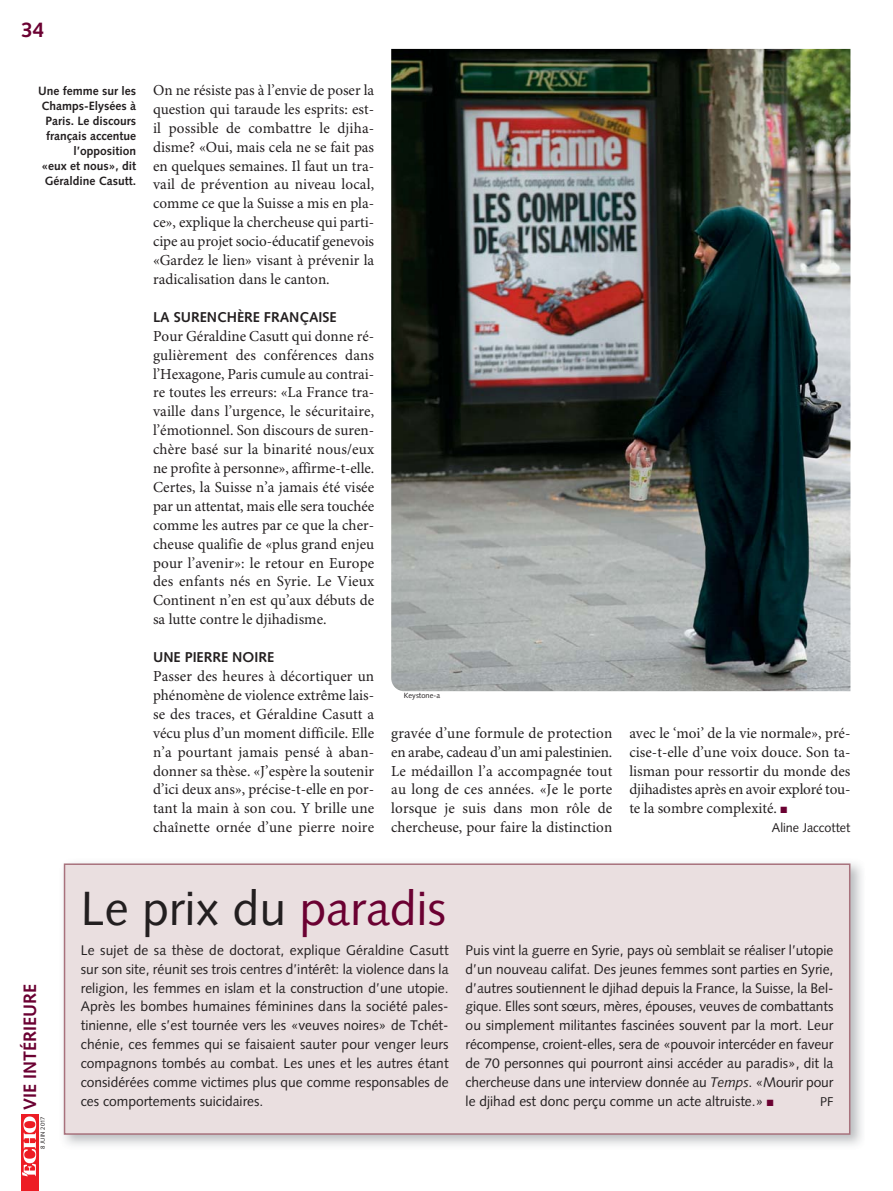
<style>
.page{position:relative;width:893px;height:1191px;background:#fff}
.page>*{position:absolute;margin:0;border:0;box-sizing:border-box;transform-origin:0 0}
.t1{font:48px "Syntax LT Std";color:#231f20}
.t2{font:700 21px "Syntax LT Std";color:#6b0132}
.t3{font:700 18px "Syntax LT Std";color:#6b0132}
.t4{font:15.3px/18.9px "Minion Pro";color:#231f20;text-align:justify}
.t5{font:700 14.25px "Syntax LT Std";color:#231f20}
.t6{font:13.95px/18.9px "Syntax LT Std";color:#231f20;text-align:justify}
.t7{font:12.75px "Syntax LT Std";color:#231f20}
.t8{font:700 12px/15px "Syntax LT Std";color:#231f20;text-align:right}
.t9{font:7.5px "Syntax LT Std";color:#231f20}
.t10{font:6px "Syntax LT Std";color:#231f20}
.s1{color:#6b0132}
.s2{font-style:italic}
</style>
<div class="page">
<div style="left:21px;top:1114px;width:17px;height:76px;background:#ed1c24"></div>
<svg style="left:22px;top:1116px;width:14px;height:60px"></svg>
<img style="left:63px;top:863px;width:799px;height:283px">
<div style="left:65px;top:865px;width:784px;height:268px;background:#eadfe0"></div>
<div style="left:64px;top:863px;width:786px;height:271px;border:2px solid #a8727d"></div>
<img style="left:391px;top:49px;width:459px;height:642px">
<h2 class="t2" style="left:21px;top:21px;width:25px">34</h2>
<p class="t8" style="left:38px;top:84px;width:99px">Une femme sur les<br>Champs-Elysées à<br>Paris. Le discours français accentue l’opposition<br>«eux et nous», dit<br>Géraldine Casutt.</p>
<p class="t4" style="left:153px;top:82px;width:223px">On ne résiste pas à l’envie de poser la question qui taraude les esprits: est&shy;il possible de combattre le djiha&shy;disme? «Oui, mais cela ne se fait pas en quelques semaines. Il faut un tra&shy;vail de prévention au niveau local, comme ce que la Suisse a mis en pla&shy;ce», explique la chercheuse qui parti&shy;cipe au projet socio-éducatif genevois «Gardez le lien» visant à prévenir la radicalisation dans le canton.</p>
<p class="t5" style="left:153px;top:311px;width:185px">LA SURENCHÈRE FRANÇAISE</p>
<p class="t4" style="left:153px;top:328px;width:223px">Pour Géraldine Casutt qui donne ré&shy;gulièrement des conférences dans l’Hexagone, Paris cumule au contrai&shy;re toutes les erreurs: «La France tra&shy;vaille dans l’urgence, le sécuritaire, l’émotionnel. Son discours de suren&shy;chère basé sur la binarité nous/eux ne profite à personne», affirme-t-elle.<br>Certes, la Suisse n’a jamais été visée par un attentat, mais elle sera touchée comme les autres par ce que la cher&shy;cheuse qualifie de «plus grand enjeu pour l’avenir»: le retour en Europe des enfants nés en Syrie. Le Vieux Continent n’en est qu’aux débuts de sa lutte contre le djihadisme.</p>
<p class="t5" style="left:153px;top:651px;width:123px">UNE PIERRE NOIRE</p>
<p class="t4" style="left:153px;top:668px;width:223px">Passer des heures à décortiquer un phénomène de violence extrême lais&shy;se des traces, et Géraldine Casutt a vécu plus d’un moment difficile. Elle n’a pourtant jamais pensé à aban&shy;donner sa thèse. «J’espère la soutenir d’ici deux ans», précise-t-elle en por&shy;tant la main à son cou. Y brille une chaînette ornée d’une pierre noire</p>
<p class="t9" style="left:404px;top:693px;width:38px">Keystone-a</p>
<p class="t4" style="left:391px;top:725px;width:223px">gravée d’une formule de protection en arabe, cadeau d’un ami palestinien.<br>Le médaillon l’a accompagnée tout au long de ces années. «Je le porte lorsque je suis dans mon rôle de chercheuse, pour faire la distinction</p>
<p class="t4" style="left:629px;top:725px;width:223px">avec le ‘moi’ de la vie normale», pré&shy;cise-t-elle d’une voix douce. Son ta&shy;lisman pour ressortir du monde des djihadistes après en avoir exploré tou&shy;te la sombre complexité. <span class="s1">■</span></p>
<p class="t7" style="left:772px;top:822px;width:80px">Aline Jaccottet</p>
<p class="t3" style="left:23px;top:1110px;width:128px;rotate:-90deg">VIE INTÉRIEURE</p>
<p class="t10" style="left:40px;top:1148px;width:33px;rotate:-90deg">8 JUIN 2017</p>
<h1 class="t1" style="left:81px;top:889px;width:367px">Le prix du <span class="s1">paradis</span></h1>
<p class="t6" style="left:81px;top:941px;width:369px">Le sujet de sa thèse de doctorat, explique Géraldine Casutt sur son site, réunit ses trois centres d’intérêt: la violence dans la religion, les femmes en islam et la construction d’une utopie.<br>Après les bombes humaines féminines dans la société pales&shy;tinienne, elle s’est tournée vers les «veuves noires» de Tchét&shy;chénie, ces femmes qui se faisaient sauter pour venger leurs compagnons tombés au combat. Les unes et les autres étant considérées comme victimes plus que comme responsables de ces comportements suicidaires.</p>
<p class="t6" style="left:466px;top:941px;width:369px">Puis vint la guerre en Syrie, pays où semblait se réaliser l’utopie d’un nouveau califat. Des jeunes femmes sont parties en Syrie, d’autres soutiennent le djihad depuis la France, la Suisse, la Bel&shy;gique. Elles sont sœurs, mères, épouses, veuves de combattants ou simplement militantes fascinées souvent par la mort. Leur récompense, croient-elles, sera de «pouvoir intercéder en faveur de 70 personnes qui pourront ainsi accéder au paradis», dit la chercheuse dans une interview donnée au <span class="s2">Temps</span>. «Mourir pour le djihad est donc perçu comme un acte altruiste.» <span class="s1">■</span></p>
<p class="t7" style="left:820px;top:1096px;width:15px">PF</p>
</div>
